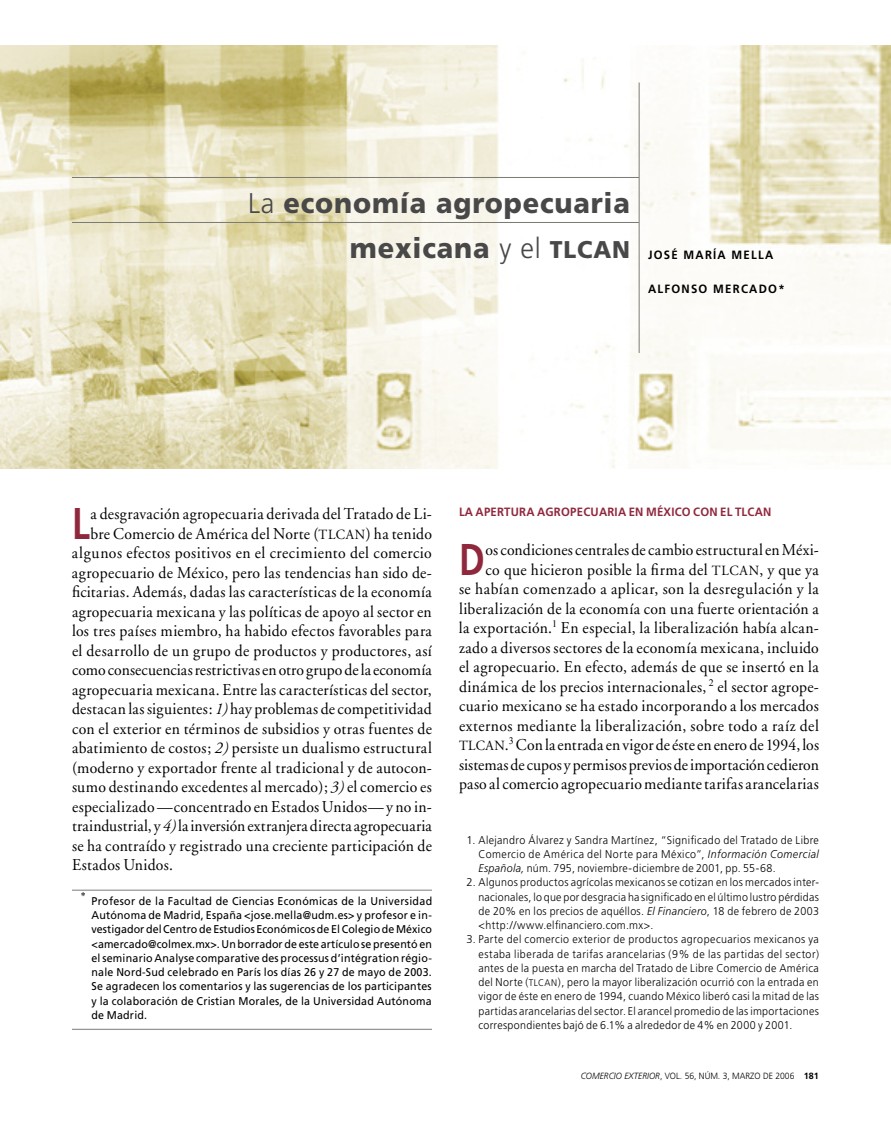
<style>
.page{position:relative;width:891px;height:1143px;background:#fff}
.page>*{position:absolute;margin:0;border:0;box-sizing:border-box;transform-origin:0 0}
.t1{font:700 44.4px "Frutiger";color:#90283d;scale:.8 1}
.t2{font:900 28.5px/45px "Frutiger";letter-spacing:.03em;color:#484848;text-align:right;scale:.95 1}
.t3{font:16.5px/19.5px "Adobe Garamond";letter-spacing:.02em;color:#000;text-align:right;scale:.95 1}
.t4{font:700 12px "Frutiger";letter-spacing:.02em;color:#90283d;scale:.95 1}
.t5{font:700 12px "Frutiger";letter-spacing:.11em;color:#000;scale:.95 1}
.t6{font:300 11.25px/14.2px "Frutiger";letter-spacing:.03em;color:#000;text-align:justify}
.t7{font:11.25px/14.2px "Frutiger";letter-spacing:.02em;color:#000;text-align:justify;scale:.95 1}
.t8{font:9.9px "Times New Roman";color:#000}
.t9{font:300 9px "Frutiger";color:#000;scale:.95 1}
.t10{font:italic 300 9px "Frutiger";color:#000;scale:.95 1}
.s1{font-weight:300}
.s2{font-size:24.15px}
.s3{font-size:14.1px}
.s4{font-style:italic}
.s5{font-size:9.6px}
.s6{font-weight:700}
</style>
<div class="page">
<img style="left:0;top:45px;width:891px;height:424px">
<hr style="left:639px;top:82px;width:1px;height:271px;background:#7c7b73">
<hr style="left:72px;top:177px;width:567px;height:1px;background:#7c7b73">
<hr style="left:72px;top:222px;width:567px;height:1px;background:#7c7b73">
<hr style="left:72px;top:890px;width:360px;height:1px;background:#7c7b73">
<hr style="left:72px;top:1029px;width:360px;height:1px;background:#7c7b73">
<h2 class="t2" style="left:248px;top:181px;width:403px"><span class="s1">La</span> economía agropecuaria mexicana <span class="s1">y el</span> <span class="s2">TLCAN</span></h2>
<p class="t5" style="left:648px;top:248px;width:133px">JOSÉ MARÍA MELLA</p>
<p class="t5" style="left:648px;top:282px;width:145px">ALFONSO MERCADO*</p>
<h1 class="t1" style="left:72px;top:497px;width:24px">L</h1>
<p class="t3" style="left:90px;top:505px;width:361px">a desgravación agropecuaria derivada del Tratado de Li-</p>
<p class="t3" style="left:90px;top:524px;width:361px">bre Comercio de América del Norte (<span class="s3">TLCAN</span>) ha tenido</p>
<p class="t3" style="left:72px;top:544px;width:380px">algunos efectos positivos en el crecimiento del comercio</p>
<p class="t3" style="left:72px;top:563px;width:380px">agropecuario de México, pero las tendencias han sido de-</p>
<p class="t3" style="left:72px;top:583px;width:380px">ficitarias. Además, dadas las características de la economía</p>
<p class="t3" style="left:72px;top:602px;width:380px">agropecuaria mexicana y las políticas de apoyo al sector en</p>
<p class="t3" style="left:72px;top:622px;width:380px">los tres países miembro, ha habido efectos favorables para</p>
<p class="t3" style="left:72px;top:641px;width:380px">el desarrollo de un grupo de productos y productores, así</p>
<p class="t3" style="left:72px;top:661px;width:380px">como consecuencias restrictivas en otro grupo de la economía</p>
<p class="t3" style="left:72px;top:680px;width:380px">agropecuaria mexicana. Entre las características del sector,</p>
<p class="t3" style="left:72px;top:700px;width:380px">destacan las siguientes: <span class="s4">1)</span> hay problemas de competitividad</p>
<p class="t3" style="left:72px;top:719px;width:380px">con el exterior en términos de subsidios y otras fuentes de</p>
<p class="t3" style="left:72px;top:739px;width:380px">abatimiento de costos; <span class="s4">2)</span> persiste un dualismo estructural</p>
<p class="t3" style="left:72px;top:758px;width:380px">(moderno y exportador frente al tradicional y de autocon-</p>
<p class="t3" style="left:72px;top:778px;width:380px">sumo destinando excedentes al mercado); <span class="s4">3)</span> el comercio es</p>
<p class="t3" style="left:72px;top:797px;width:380px">especializado —concentrado en Estados Unidos— y no in-</p>
<p class="t3" style="left:72px;top:817px;width:380px">traindustrial, y <span class="s4">4)</span> la inversión extranjera directa agropecuaria</p>
<p class="t3" style="left:72px;top:836px;width:380px">se ha contraído y registrado una creciente participación de</p>
<p class="t3" style="left:72px;top:856px;width:108px">Estados Unidos.</p>
<p class="t8" style="left:81px;top:890px;width:6px">*</p>
<p class="t7" style="left:91px;top:894px;width:360px">Profesor de la Facultad de Ciencias Económicas de la Universidad Autónoma de Madrid, España &lt;jose.mella@udm.es&gt; y profesor e in&shy;vestigador del Centro de Estudios Económicos de El Colegio de México &lt;amercado@colmex.mx&gt;. Un borrador de este artículo se presentó en el seminario Analyse comparative des processus d’intégration régio&shy;nale Nord-Sud celebrado en París los días 26 y 27 de mayo de 2003.<br>Se agradecen los comentarios y las sugerencias de los participantes y la colaboración de Cristian Morales, de la Universidad Autónoma de Madrid.</p>
<p class="t4" style="left:459px;top:505px;width:330px">LA APERTURA AGROPECUARIA EN MÉXICO CON EL TLCAN</p>
<h1 class="t1" style="left:459px;top:533px;width:34px">D</h1>
<p class="t3" style="left:459px;top:541px;width:381px">os condiciones centrales de cambio estructural en Méxi-<br>co que hicieron posible la firma del <span class="s3">TLCAN</span>, y que ya<br>se habían comenzado a aplicar, son la desregulación y la liberalización de la economía con una fuerte orientación a la exportación.<sup>1</sup> En especial, la liberalización había alcan&shy;zado a diversos sectores de la economía mexicana, incluido el agropecuario. En efecto, además de que se insertó en la dinámica de los precios internacionales, <sup>2</sup> el sector agrope&shy;cuario mexicano se ha estado incorporando a los mercados externos mediante la liberalización, sobre todo a raíz del <span class="s3">TLCAN</span>.<sup>3</sup> Con la entrada en vigor de éste en enero de 1994, los sistemas de cupos y permisos previos de importación cedieron paso al comercio agropecuario mediante tarifas arancelarias</p>
<p class="t6" style="left:478px;top:833px;width:342px;text-indent:-12px">1. Alejandro Álvarez y Sandra Martínez, “Significado del Tratado de Libre Comercio de América del Norte para México”, <span class="s4">Información Comercial Española,</span> núm. 795, noviembre-diciembre de 2001, pp. 55-68.</p>
<p class="t6" style="left:478px;top:875px;width:342px;text-indent:-12px">2. Algunos productos agrícolas mexicanos se cotizan en los mercados inter&shy;nacionales, lo que por desgracia ha significado en el último lustro pérdidas de 20% en los precios de aquéllos. <span class="s4">El Financiero</span>, 18 de febrero de 2003 &lt;http://www.elfinanciero.com.mx&gt;.</p>
<p class="t6" style="left:478px;top:932px;width:342px;text-indent:-12px">3. Parte del comercio exterior de productos agropecuarios mexicanos ya estaba liberada de tarifas arancelarias (9% de las partidas del sector) antes de la puesta en marcha del Tratado de Libre Comercio de América del Norte (<span class="s5">TLCAN</span>), pero la mayor liberalización ocurrió con la entrada en vigor de éste en enero de 1994, cuando México liberó casi la mitad de las partidas arancelarias del sector. El arancel promedio de las importaciones correspondientes bajó de 6.1% a alrededor de 4% en 2000 y 2001.</p>
<p class="t9" style="left:581px;top:1071px;width:252px"><span class="s4">COMERCIO EXTERIOR</span>, VOL. 56, NÚM. 3, MARZO DE 2006 <span class="s6">181</span></p>
<p class="t10" style="left:647px;top:1071px;width:85px">COMERCIO EXTERIOR</p>
</div>
